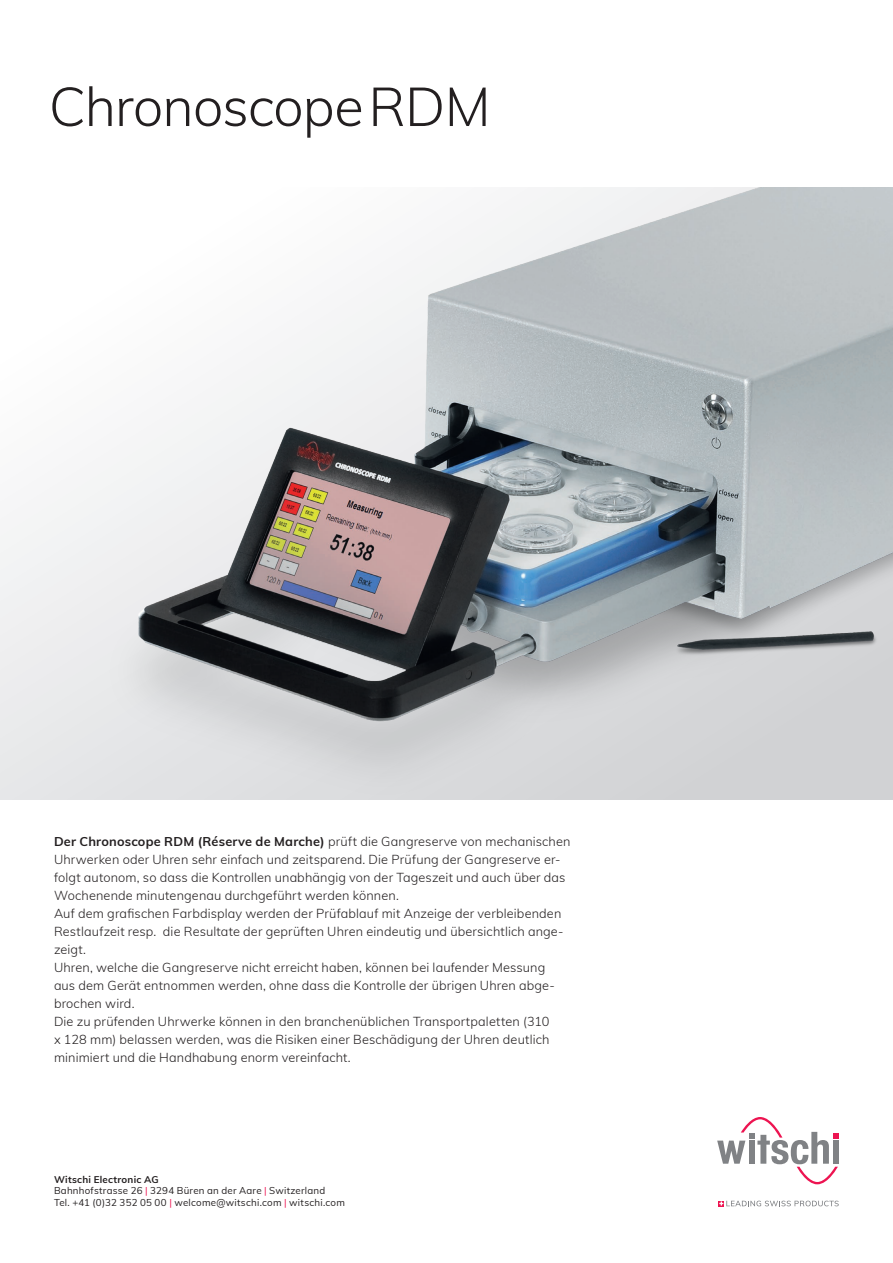
<style>
.page{position:relative;width:893px;height:1263px;background:#fff}
.page>*{position:absolute;margin:0;border:0;box-sizing:border-box;transform-origin:0 0}
.t1{font:300 54px "Muli";letter-spacing:-.015em;color:#231f20}
.t2{font:300 12.75px/18px "Muli";letter-spacing:.01em;color:#231f20}
.t3{font:9.75px/11.7px "Muli";letter-spacing:.025em;color:#231f20}
.s1{font-weight:700}
.s2{color:#ed1451}
</style>
<div class="page">
<div style="left:0;top:187px;width:893px;height:612px;background:linear-gradient(to bottom,#fff,#e7e7e9)"></div>
<img style="left:49px;top:187px;width:844px;height:612px">
<svg style="left:719px;top:1201px;width:120px;height:5px"></svg>
<svg style="left:717px;top:1117px;width:122px;height:67px"></svg>
<h1 class="t1" style="left:49px;top:67px;width:443px">ChronoscopeRDM</h1>
<p class="t2" style="left:54px;top:832px;width:518px"><span class="s1">Der Chronoscope RDM (Réserve de Marche)</span> prüft die Gangreserve von mechanischen Uhrwerken oder Uhren sehr einfach und zeitsparend. Die Prüfung der Gangreserve er&shy;folgt autonom, so dass die Kontrollen unabhängig von der Tageszeit und auch über das Wochenende minutengenau durchgeführt werden können.<br>Auf dem grafischen Farbdisplay werden der Prüfablauf mit Anzeige der verbleibenden Restlaufzeit resp. die Resultate der geprüften Uhren eindeutig und übersichtlich ange&shy;zeigt.<br>Uhren, welche die Gangreserve nicht erreicht haben, können bei laufender Messung<br>aus dem Gerät entnommen werden, ohne dass die Kontrolle der übrigen Uhren abge&shy;brochen wird.<br>Die zu prüfenden Uhrwerke können in den branchenüblichen Transportpaletten (310<br>x 128 mm) belassen werden, was die Risiken einer Beschädigung der Uhren deutlich minimiert und die Handhabung enorm vereinfacht.</p>
<p class="t3" style="left:54px;top:1173px;width:292px"><span class="s1">Witschi Electronic AG<br></span>Bahnhofstrasse 26 <span class="s2">|</span> 3294 Büren an der Aare <span class="s2">|</span> Switzerland<br>Tel. +41 (0)32 352 05 00 <span class="s2">|</span> welcome@witschi.com <span class="s2">|</span> witschi.com</p>
</div>
